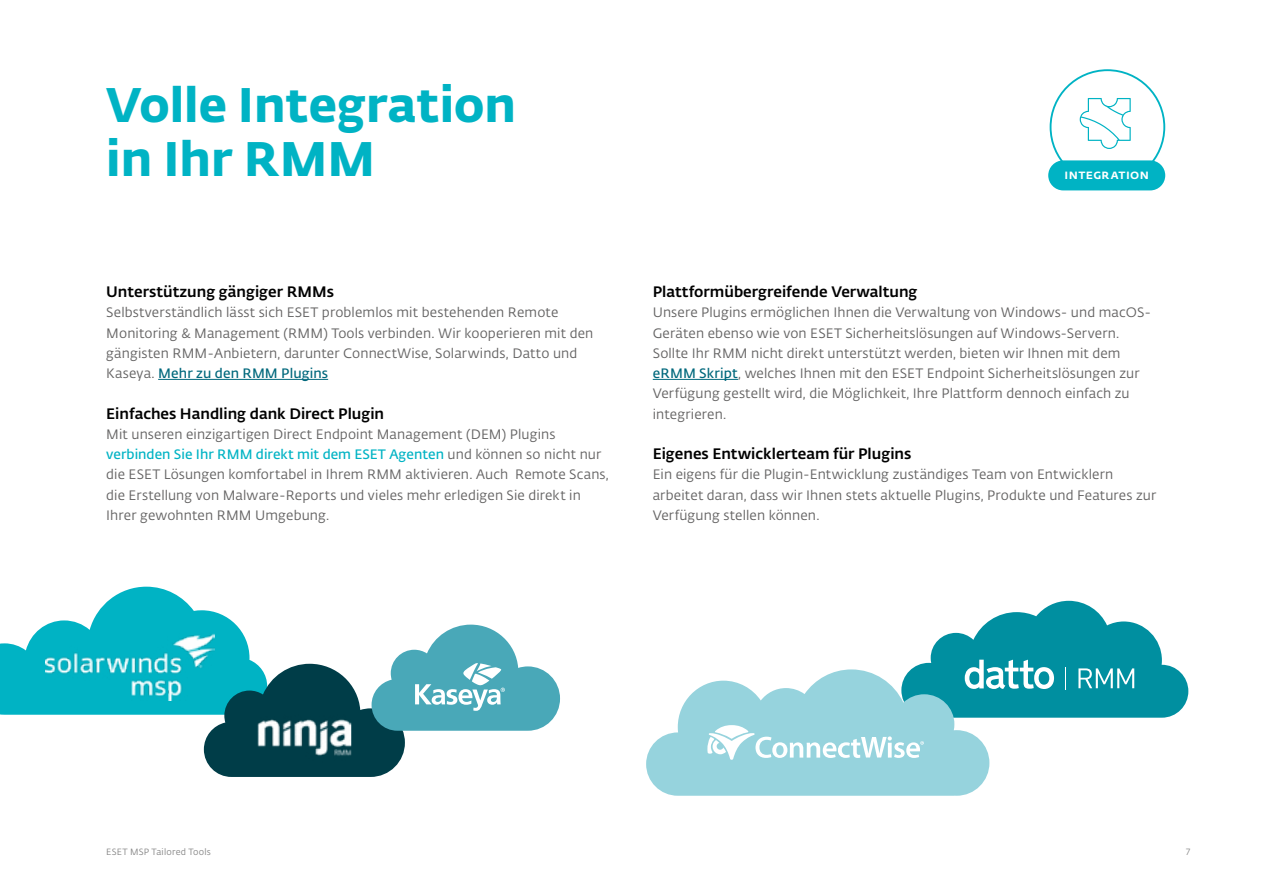
<style>
.page{position:relative;width:1263px;height:893px;background:#fff}
.page>*{position:absolute;margin:0;border:0;box-sizing:border-box;transform-origin:0 0}
.t1{font:48px/54px "Fedra Sans Alt Pro Bold LF";color:#00b3c4}
.t2{font:15px "Fedra Sans Alt Pro Med LF";color:#000}
.t3{font:13.5px/20.2px "Fedra Sans Alt Pro Book LF";letter-spacing:.01em;color:#646363}
.t4{font:13.5px "Fedra Sans Alt Pro Demi LF";color:#00b3c4}
.t5{font:13.5px "Fedra Sans Alt Pro Demi LF";letter-spacing:.005em;color:#00687c}
.t6{font:13.5px "Fedra Sans Alt Pro Med LF";letter-spacing:.03em;color:#fff}
.t7{font:9px "Fedra Sans Alt Pro Book LF";letter-spacing:.025em;color:#878787}
.s1{font-family:"Fedra Sans Alt Pro Book LF";color:#646363}
.s2{font-family:"Fedra Sans Alt Pro Demi LF";color:#00687c}
</style>
<div class="page">
<svg style="left:646px;top:601px;width:542px;height:195px"></svg>
<svg style="left:0;top:587px;width:560px;height:190px"></svg>
<div style="left:1048px;top:160px;width:117px;height:30px;background:#00b3c4;border-radius:15px"></div>
<svg style="left:1080px;top:98px;width:51px;height:51px"></svg>
<hr style="left:158px;top:379px;width:170px;height:1px;background:#00687c">
<hr style="left:653px;top:379px;width:85px;height:1px;background:#00687c">
<h1 class="t1" style="left:106px;top:75px;width:411px">Volle Integration in Ihr RMM</h1>
<p class="t2" style="left:106px;top:280px;width:229px">Unterstützung gängiger RMMs</p>
<p class="t3" style="left:106px;top:302px;width:489px">Selbstverständlich lässt sich ESET problemlos mit bestehenden Remote<br>Monitoring &amp; Management (RMM) Tools verbinden. Wir kooperieren mit den gängisten RMM-Anbietern, darunter ConnectWise, Solarwinds, Datto und</p>
<p class="t5" style="left:106px;top:363px;width:223px"><span class="s1">Kaseya.</span> Mehr zu den RMM Plugins</p>
<p class="t2" style="left:106px;top:402px;width:279px">Einfaches Handling dank Direct Plugin</p>
<p class="t3" style="left:106px;top:423px;width:451px">Mit unseren einzigartigen Direct Endpoint Management (DEM) Plugins</p>
<p class="t4" style="left:106px;top:444px;width:496px">verbinden Sie Ihr RMM direkt mit dem ESET Agenten <span class="s1">und können so nicht nur</span></p>
<p class="t3" style="left:106px;top:464px;width:504px">die ESET Lösungen komfortabel in Ihrem RMM aktivieren. Auch Remote Scans, die Erstellung von Malware-Reports und vieles mehr erledigen Sie direkt in<br>Ihrer gewohnten RMM Umgebung.</p>
<p class="t6" style="left:1064px;top:164px;width:86px">integration</p>
<p class="t2" style="left:653px;top:280px;width:266px">Plattformübergreifende Verwaltung</p>
<p class="t3" style="left:653px;top:302px;width:500px">Unsere Plugins ermöglichen Ihnen die Verwaltung von Windows- und macOS-Geräten ebenso wie von ESET Sicherheitslösungen auf Windows-Servern.<br>Sollte Ihr RMM nicht direkt unterstützt werden, bieten wir Ihnen mit dem <span class="s2">eRMM Skript</span>, welches Ihnen mit den ESET Endpoint Sicherheitslösungen zur Verfügung gestellt wird, die Möglichkeit, Ihre Plattform dennoch einfach zu integrieren.</p>
<p class="t2" style="left:653px;top:442px;width:260px">Eigenes Entwicklerteam für Plugins</p>
<p class="t3" style="left:653px;top:464px;width:505px">Ein eigens für die Plugin-Entwicklung zuständiges Team von Entwicklern arbeitet daran, dass wir Ihnen stets aktuelle Plugins, Produkte und Features zur<br>Verfügung stellen können.</p>
<p class="t7" style="left:106px;top:846px;width:106px">ESET MSP Tailored Tools</p>
<p class="t7" style="left:1186px;top:846px;width:6px">7</p>
</div>
